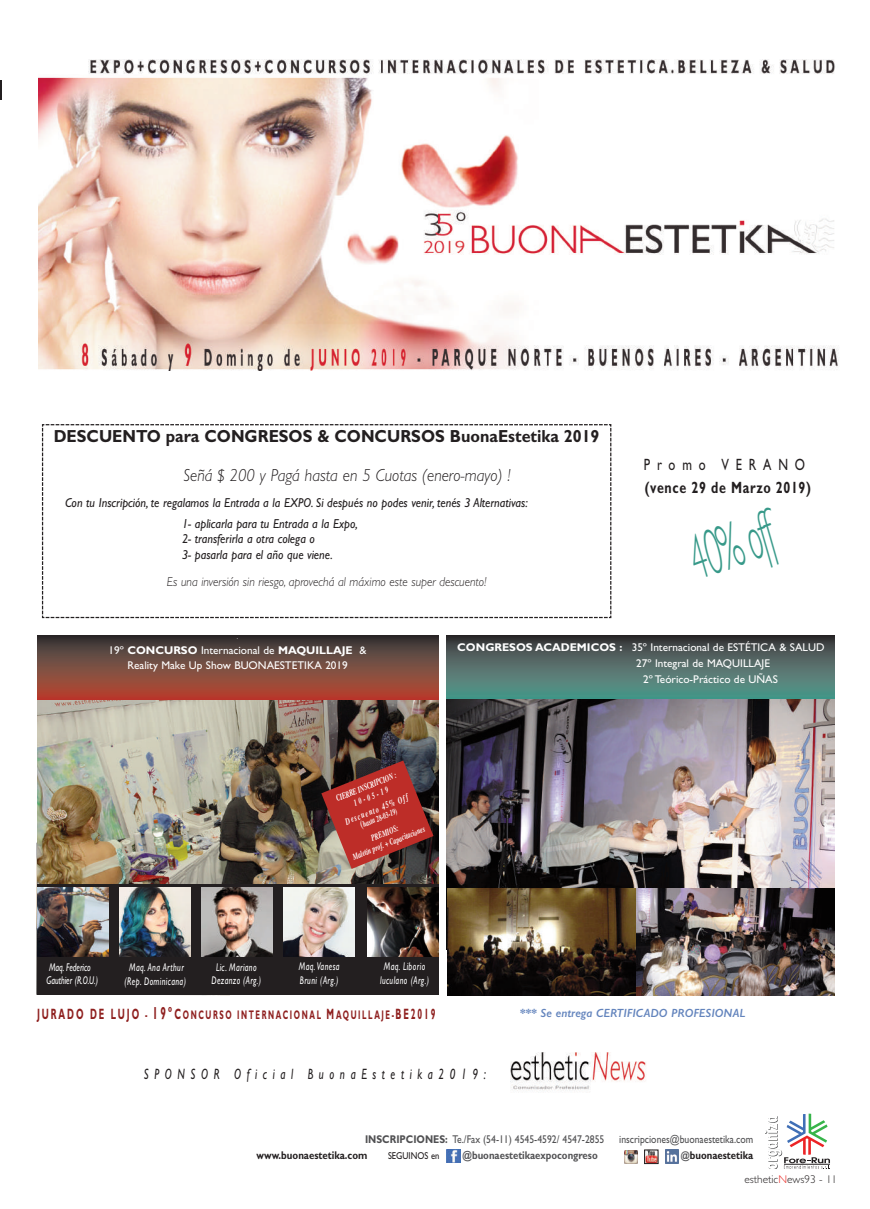
<style>
.page{position:relative;width:870px;height:1209px;background:#fff}
.page>*{position:absolute;margin:0;border:0;box-sizing:border-box;transform-origin:0 0}
.t1{font:italic 300 64.12px "Gill Sans";color:#379989;scale:.51 1}
.t2{font:700 17.5px "Gill Sans";color:#231f20;scale:.92 1}
.t3{font:italic 300 17.5px "Gill Sans";color:#231f20;scale:.92 1}
.t4{font:700 16.38px "Gill Sans";letter-spacing:.055em;color:#231f20;scale:.76 1}
.t5{font:16.38px "Gill Sans";letter-spacing:.55em;color:#231f20;scale:.76 1}
.t6{font:italic 15px "Gill Sans";letter-spacing:.52em;color:#231f20;scale:.72 1}
.t7{font:italic 13px/20.5px "Gill Sans";color:#231f20;scale:.92 1}
.t8{font:italic 300 13px "Gill Sans";color:#231f20;scale:.92 1}
.t9{font:700 12.5px "Gill Sans";letter-spacing:.22em;color:#8f201f;scale:.58 1}
.t10{font:italic 600 11.88px "Gill Sans";color:#6384bd}
.t11{font:11.25px/15px "Gill Sans";color:#fff;text-align:center}
.t12{font:italic 11.25px/13.5px "Gill Sans";letter-spacing:.05em;color:#fff;text-align:center;scale:.7 1}
.t13{font:11.25px "Gill Sans";color:#505052;scale:.86 1}
.t14{font:700 11.25px "Gill Sans";color:#231f20;scale:.86 1}
.t15{font:italic 11.25px/13.5px "Gill Sans";color:#fff;scale:.7 1}
.t16{font:700 11.25px "Gill Sans";color:#535355;scale:.86 1}
.t17{font:300 11.25px "Gill Sans";color:#231f20}
.t18{font:10px "Gill Sans";color:#231f20;scale:.86 1}
.t19{font:italic 700 9.5px "Times";color:#fff;scale:.67 1}
.t20{font:italic 700 9px/10.8px "Times";color:#fff;text-align:center;scale:.67 1}
.t21{font:italic 700 8.62px "Times";color:#fff;scale:.67 1}
.t22{font:6.25px "Gill Sans";color:#fff}
.s1{font-weight:700}
.s2{font-size:10.75px}
.s3{font-size:15px}
.s4{font-size:17.5px}
.s5{font-weight:700;font-style:normal}
.s6{font-size:10.62px;color:#535355}
.s7{color:#ea2924}
</style>
<div class="page">
<hr style="left:0;top:80px;width:2px;height:20px;background:#231f20">
<img style="left:511px;top:1052px;width:135px;height:40px">
<svg style="left:41px;top:424px;width:571px;height:194px"></svg>
<img style="left:39px;top:59px;width:800px;height:311px">
<img style="left:447px;top:698px;width:387px;height:190px">
<img style="left:635px;top:888px;width:199px;height:107px">
<img style="left:447px;top:888px;width:188px;height:107px">
<svg style="left:765px;top:1113px;width:65px;height:56px"></svg>
<img style="left:37px;top:699px;width:401px;height:185px">
<svg style="left:37px;top:635px;width:401px;height:64px;background:#77453a"></svg>
<img style="left:446px;top:1149px;width:15px;height:13px">
<img style="left:624px;top:1150px;width:13px;height:13px">
<img style="left:646px;top:1151px;width:10px;height:10px">
<div style="left:644px;top:1149px;width:14px;height:14px;border:1px solid #231f20"></div>
<img style="left:665px;top:1149px;width:13px;height:14px">
<div style="left:37px;top:884px;width:401px;height:110px;background:#231f20"></div>
<img style="left:120px;top:887px;width:71px;height:69px">
<img style="left:201px;top:887px;width:71px;height:69px">
<img style="left:284px;top:887px;width:71px;height:69px">
<img style="left:367px;top:887px;width:71px;height:69px">
<img style="left:37px;top:887px;width:71px;height:69px">
<svg style="left:321px;top:760px;width:112px;height:108px;background:#8f3934"></svg>
<svg style="left:447px;top:635px;width:387px;height:63px;background:#4d6a65"></svg>
<div style="left:122px;top:963px;width:66px;height:32px;background:#231f20"></div>
<h2 class="t2" style="left:54px;top:430px;width:594px">DESCUENTO para CONGRESOS &amp; CONCURSOS BuonaEstetika 2019</h2>
<h2 class="t3" style="left:183px;top:468px;width:357px">Señá $ 200 y Pagá hasta en 5 Cuotas (enero-mayo) !</h2>
<p class="t7" style="left:182px;top:494px;width:377px;text-indent:-117px">Con tu Inscripción, te regalamos la Entrada a la EXPO. Si después no podes venir, tenés 3 Alternativas:<br>1- aplicarla para tu Entrada a la Expo,</p>
<p class="t7" style="left:182px;top:532px;width:165px;line-height:15.6px">2- transferirla a otra colega o<br>3- pasarla para el año que viene.</p>
<p class="t8" style="left:167px;top:576px;width:349px">Es una inversión sin riesgo, aprovechá al máximo este super descuento!</p>
<p class="t5" style="left:644px;top:458px;width:214px">Promo VERANO</p>
<p class="t4" style="left:644px;top:481px;width:220px">(vence 29 de Marzo 2019)</p>
<h1 class="t1" style="left:682px;top:537px;width:173px;rotate:-20deg">40% of</h1>
<p class="t22" style="left:237px;top:635px;width:3px">.</p>
<p class="t11" style="left:109px;top:644px;width:259px">19º <span class="s1">CONCURSO</span> Internacional de <span class="s1">MAQUILLAJE</span> &amp;<br>Reality Make Up Show BUONAESTETIKA 2019</p>
<p class="t11" style="left:457px;top:640px;width:369px"><span class="s1">CONGRESOS ACADEMICOS :</span> 35º Internacional de ESTÉTICA &amp; SALUD</p>
<p class="t11" style="left:636px;top:656px;width:135px">27º Integral de MAQUILLAJE</p>
<p class="t11" style="left:643px;top:673px;width:136px">2º Teórico-Práctico de UÑAS</p>
<p class="t20" style="left:334px;top:794px;width:98px;rotate:-22deg">CIERRE INSCRIPCION :<br>10-05-19</p>
<p class="t19" style="left:344px;top:818px;width:101px;rotate:-22deg">Descuento 45% Off</p>
<p class="t21" style="left:359px;top:822px;width:60px;rotate:-22deg"><span class="s2">(</span>hasta 28-03-19)</p>
<p class="t20" style="left:347px;top:843px;width:117px;rotate:-22deg">PREMIOS:<br>Maletín prof. + Capacitaciones</p>
<p class="t15" style="left:47px;top:961px;width:75px">Maq. Federico<br>Gauthier (R.O.U.)</p>
<p class="t12" style="left:124px;top:961px;width:89px">Maq. Ana Arthur (Rep. Dominicana)</p>
<p class="t12" style="left:211px;top:961px;width:72px">Lic. Mariano<br>Dezanzo (Arg.)</p>
<p class="t12" style="left:299px;top:960px;width:60px;text-align:left">Maq.Vanesa<br>Bruni (Arg.)</p>
<p class="t12" style="left:380px;top:960px;width:71px">Maq. Liborio luculano (Arg.)</p>
<p class="t9" style="left:37px;top:1009px;width:689px"><span class="s3">JURADO DE LUJO</span> - <span class="s4">19º</span><span class="s3">C</span>ONCURSO INTERNACIONAL <span class="s3">M</span>AQUILLAJE-<span class="s3">BE2019</span></p>
<p class="t10" style="left:520px;top:1005px;width:226px"><span class="s5">***</span> Se entrega CERTIFICADO PROFESIONAL</p>
<p class="t6" style="left:144px;top:1067px;width:476px">SPONSOR Oficial BuonaEstetika2019:</p>
<p class="t13" style="left:365px;top:1135px;width:280px"><span class="s1">INSCRIPCIONES:</span> Te./Fax (54-11) 4545-4592/ 4547-2855</p>
<p class="t13" style="left:619px;top:1135px;width:157px">inscripciones@buonaestetika.com</p>
<p class="t14" style="left:256px;top:1151px;width:130px">www.buonaestetika.com</p>
<p class="t18" style="left:388px;top:1151px;width:61px">SEGUINOS en</p>
<p class="t16" style="left:462px;top:1151px;width:159px">@buonaestetikaexpocongreso</p>
<p class="t14" style="left:681px;top:1151px;width:85px"><span class="s6">@</span>buonaestetika</p>
<p class="t17" style="left:744px;top:1174px;width:94px">esthetic<span class="s7">N</span>ews93 - 11</p>
</div>
